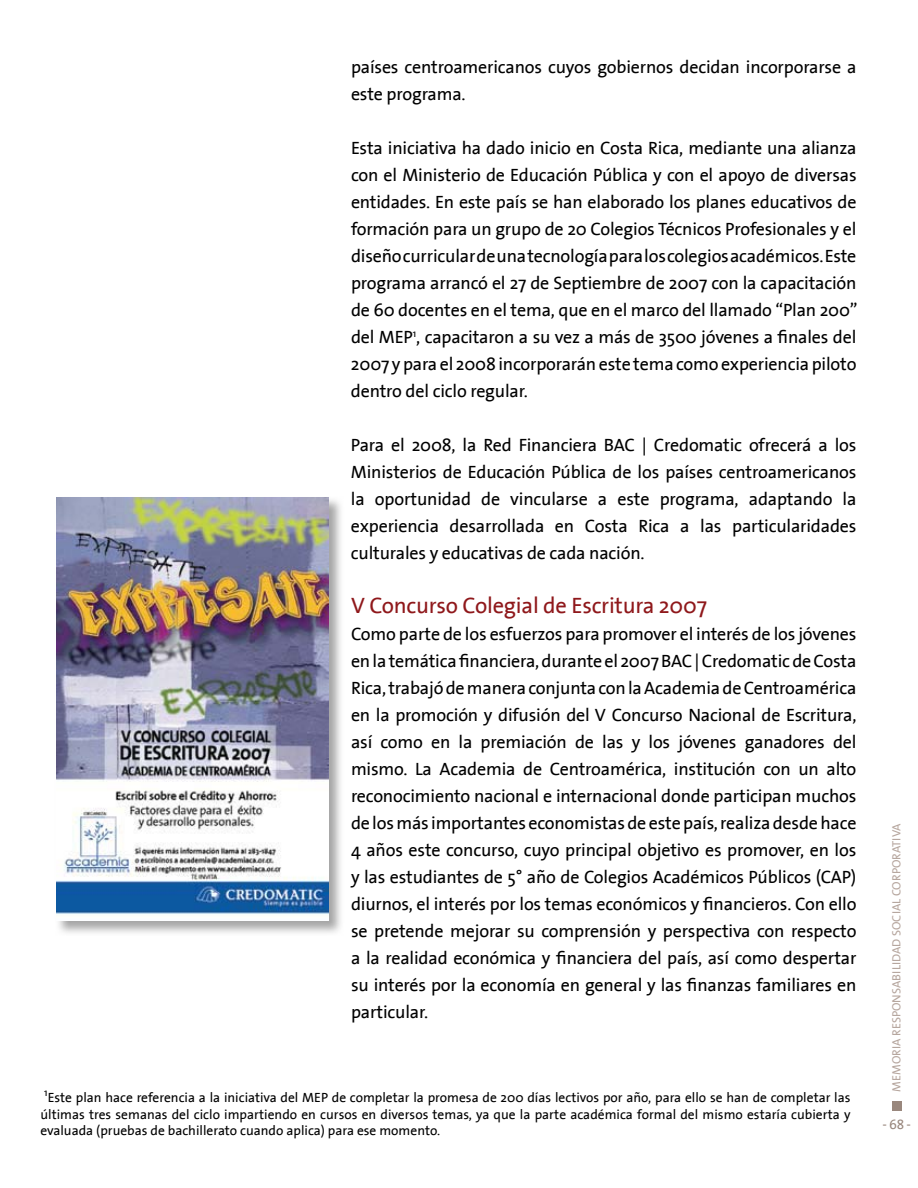
<style>
.page{position:relative;width:918px;height:1188px;background:#fff}
.page>*{position:absolute;margin:0;border:0;box-sizing:border-box;transform-origin:0 0}
.t1{font:22.5px "The Sans BAC";letter-spacing:-.01em;color:#8f181b}
.t2{font:18px/27px "The Sans BAC";letter-spacing:-.01em;color:#000;text-align:justify}
.t3{font:13.5px/16.5px "The Sans BAC";color:#000;text-align:justify}
.t4{font:13.5px "The Sans BAC";color:#99877d}
.t5{font:12px "The Sans BAC";color:#b6a69e}
</style>
<div class="page">
<div style="left:893px;top:1101px;width:9px;height:9px;background:#99877d"></div>
<img style="left:58px;top:499px;width:283px;height:434px">
<img style="left:56px;top:497px;width:273px;height:424px">
<p class="t2" style="left:351px;top:54px;width:507px">países centroamericanos cuyos gobiernos decidan incorporarse a este programa.</p>
<p class="t2" style="left:351px;top:135px;width:508px">Esta iniciativa ha dado inicio en Costa Rica, mediante una alianza con el Ministerio de Educación Pública y con el apoyo de diversas entidades. En este país se han elaborado los planes educativos de formación para un grupo de 20 Colegios Técnicos Profesionales y el diseño curricular de una tecnología para los colegios académicos. Este programa arrancó el 27 de Septiembre de 2007 con la capacitación de 60 docentes en el tema, que en el marco del llamado “Plan 200” del MEP<sup>1</sup>, capacitaron a su vez a más de 3500 jóvenes a finales del 2007 y para el 2008 incorporarán este tema como experiencia piloto dentro del ciclo regular.</p>
<p class="t2" style="left:351px;top:432px;width:507px">Para el 2008, la Red Financiera BAC | Credomatic ofrecerá a los Ministerios de Educación Pública de los países centroamericanos la oportunidad de vincularse a este programa, adaptando la experiencia desarrollada en Costa Rica a las particularidades culturales y educativas de cada nación.</p>
<p class="t1" style="left:351px;top:591px;width:358px">V Concurso Colegial de Escritura 2007</p>
<p class="t2" style="left:351px;top:621px;width:507px">Como parte de los esfuerzos para promover el interés de los jóvenes en la temática financiera, durante el 2007 BAC | Credomatic de Costa Rica, trabajó de manera conjunta con la Academia de Centroamérica en la promoción y difusión del V Concurso Nacional de Escritura, así como en la premiación de las y los jóvenes ganadores del mismo. La Academia de Centroamérica, institución con un alto reconocimiento nacional e internacional donde participan muchos de los más importantes economistas de este país, realiza desde hace 4 años este concurso, cuyo principal objetivo es promover, en los y las estudiantes de 5° año de Colegios Académicos Públicos (CAP) diurnos, el interés por los temas económicos y financieros. Con ello se pretende mejorar su comprensión y perspectiva con respecto a la realidad económica y financiera del país, así como despertar su interés por la economía en general y las finanzas familiares en particular.</p>
<p class="t3" style="left:40px;top:1090px;width:812px"><sup>1</sup>Este plan hace referencia a la iniciativa del MEP de completar la promesa de 200 días lectivos por año, para ello se han de completar las últimas tres semanas del ciclo impartiendo en cursos en diversos temas, ya que la parte académica formal del mismo estaría cubierta y evaluada (pruebas de bachillerato cuando aplica) para ese momento.</p>
<p class="t5" style="left:889px;top:1092px;width:270px;rotate:-90deg">MEMORIA RESPONSABILIDAD SOCIAL CORPORATIVA</p>
<p class="t4" style="left:882px;top:1116px;width:30px">- 68 -</p>
</div>
